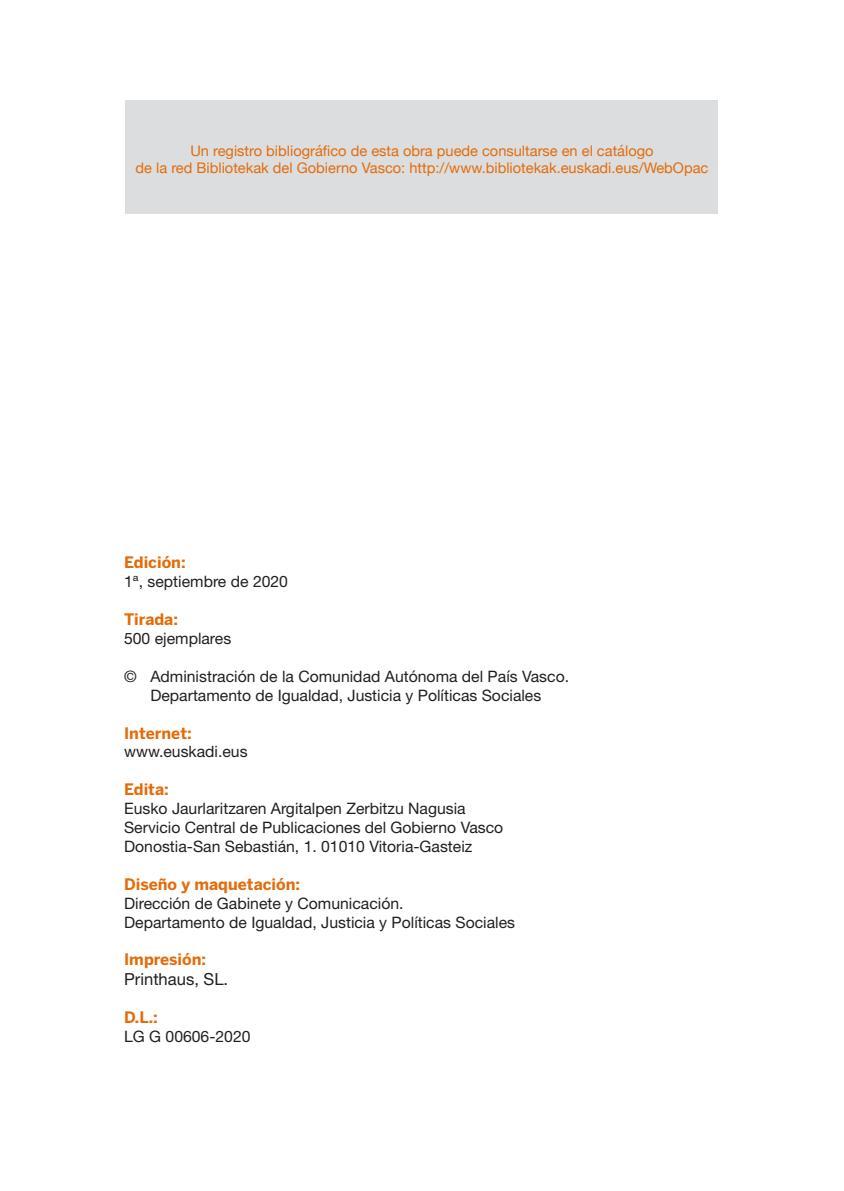
<style>
.page{position:relative;width:844px;height:1191px;background:#fff}
.page>*{position:absolute;margin:0;border:0;box-sizing:border-box;transform-origin:0 0}
.t1{font:16.62px "Helvetica Neue";color:#231f20}
.t2{font:15.75px "Helvetica Neue";color:#231f20}
.t3{font:700 15.75px "Benton Sans";color:#e36c0a}
.t4{font:14.7px "Helvetica Neue";color:#e36c0a}
</style>
<div class="page">
<div style="left:125px;top:101px;width:593px;height:113px;background:#dcdddf"></div>
<p class="t4" style="left:190px;top:140px;width:464px">Un registro bibliográfico de esta obra puede consultarse en el catálogo</p>
<p class="t4" style="left:135px;top:157px;width:574px">de la red Bibliotekak del Gobierno Vasco: http://www.bibliotekak.euskadi.eus/WebOpac</p>
<p class="t3" style="left:124px;top:553px;width:63px">Edición:</p>
<p class="t2" style="left:124px;top:572px;width:165px">1ª, septiembre de 2020</p>
<p class="t3" style="left:124px;top:610px;width:55px">Tirada:</p>
<p class="t2" style="left:124px;top:629px;width:109px">500 ejemplares</p>
<p class="t2" style="left:124px;top:667px;width:446px">© Administración de la Comunidad Autónoma del País Vasco.</p>
<p class="t2" style="left:150px;top:685px;width:392px">Departamento de Igualdad, Justicia y Políticas Sociales</p>
<p class="t3" style="left:124px;top:723px;width:69px">Internet:</p>
<p class="t2" style="left:124px;top:742px;width:125px">www.euskadi.eus</p>
<p class="t3" style="left:124px;top:780px;width:46px">Edita:</p>
<p class="t2" style="left:124px;top:799px;width:343px">Eusko Jaurlaritzaren Argitalpen Zerbitzu Nagusia</p>
<p class="t2" style="left:124px;top:818px;width:380px">Servicio Central de Publicaciones del Gobierno Vasco</p>
<p class="t2" style="left:124px;top:837px;width:350px">Donostia-San Sebastián, 1. 01010 Vitoria-Gasteiz</p>
<p class="t3" style="left:124px;top:874px;width:177px">Diseño y maquetación:</p>
<p class="t2" style="left:124px;top:893px;width:281px">Dirección de Gabinete y Comunicación.</p>
<p class="t2" style="left:124px;top:912px;width:392px">Departamento de Igualdad, Justicia y Políticas Sociales</p>
<p class="t3" style="left:124px;top:950px;width:83px">Impresión:</p>
<p class="t1" style="left:124px;top:969px;width:106px">Printhaus, SL.</p>
<p class="t3" style="left:124px;top:1008px;width:35px">D.L.:</p>
<p class="t2" style="left:124px;top:1027px;width:128px">LG G 00606-2020</p>
</div>
